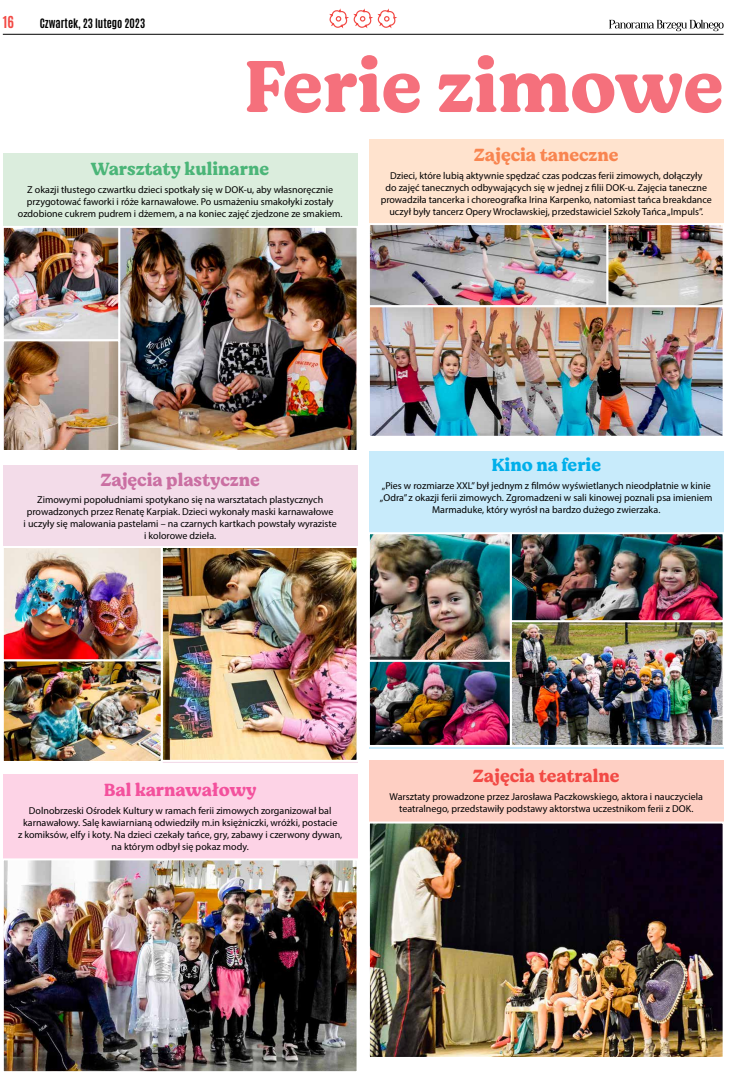
<style>
.page{position:relative;width:752px;height:1092px;background:#fff}
.page>*{position:absolute;margin:0;border:0;box-sizing:border-box;transform-origin:0 0}
.t1{font:700 75px "Moranga";color:#f5707c}
.t2{font:700 18px "Moranga";color:#4bb578}
.t3{font:700 18px "Moranga";color:#ca6fa2}
.t4{font:700 18px "Moranga";color:#f24a45}
.t5{font:700 18px "Moranga";color:#f88550}
.t6{font:700 18px "Moranga";letter-spacing:-.005em;color:#f3519d}
.t7{font:700 18px "Moranga";color:#00afea}
.t8{font:700 14px "Antonio";color:#f24a45}
.t9{font:700 11px "Antonio";color:#000}
.t10{font:10px/12px "Myriad Pro";color:#000;text-align:center}
</style>
<div class="page">
<svg style="left:609px;top:20px;width:114px;height:11px"></svg>
<hr style="left:3px;top:34px;width:720px;height:1px;background:#000">
<svg style="left:329px;top:8px;width:68px;height:21px"></svg>
<div style="left:3px;top:153px;width:354px;height:298px;background:#dbeddd"></div>
<div style="left:369px;top:139px;width:354px;height:298px;background:#ffe3ce"></div>
<div style="left:369px;top:451px;width:354px;height:297px;background:#c8ebfb"></div>
<div style="left:369px;top:760px;width:354px;height:297px;background:#fecfc3"></div>
<div style="left:3px;top:465px;width:354px;height:298px;background:#f3dce9"></div>
<div style="left:3px;top:774px;width:354px;height:297px;background:#fdd3e6"></div>
<img style="left:5px;top:229px;width:350px;height:220px">
<div style="left:118px;top:226px;width:240px;height:226px;border:2px solid #fff"></div>
<img style="left:164px;top:549px;width:191px;height:209px">
<div style="left:161px;top:546px;width:197px;height:215px;border:2px solid #fff"></div>
<div style="left:2px;top:226px;width:118px;height:115px;border:2px solid #fff"></div>
<img style="left:5px;top:549px;width:155px;height:211px">
<div style="left:2px;top:546px;width:161px;height:115px;border:2px solid #fff"></div>
<div style="left:2px;top:339px;width:118px;height:113px;border:2px solid #fff"></div>
<div style="left:2px;top:659px;width:161px;height:104px;border:2px solid #fff"></div>
<img style="left:371px;top:226px;width:350px;height:209px">
<div style="left:606px;top:223px;width:118px;height:84px;border:2px solid #fff"></div>
<div style="left:368px;top:223px;width:240px;height:84px;border:2px solid #fff"></div>
<div style="left:368px;top:305px;width:356px;height:133px;border:2px solid #fff"></div>
<img style="left:371px;top:535px;width:350px;height:209px">
<div style="left:509px;top:620px;width:215px;height:127px;border:2px solid #fff"></div>
<div style="left:509px;top:532px;width:215px;height:90px;border:2px solid #fff"></div>
<div style="left:368px;top:532px;width:143px;height:129px;border:2px solid #fff"></div>
<div style="left:368px;top:659px;width:143px;height:88px;border:2px solid #fff"></div>
<img style="left:5px;top:861px;width:350px;height:208px">
<div style="left:2px;top:858px;width:356px;height:214px;border:2px solid #fff"></div>
<img style="left:371px;top:824px;width:350px;height:231px">
<div style="left:368px;top:821px;width:356px;height:237px;border:2px solid #fff"></div>
<h3 class="t8" style="left:3px;top:12px;width:13px">16</h3>
<p class="t9" style="left:40px;top:16px;width:107px">Czwartek, 23 lutego 2023</p>
<h1 class="t1" style="left:243px;top:34px;width:481px">Ferie zimowe</h1>
<h2 class="t2" style="left:91px;top:156px;width:179px">Warsztaty kulinarne</h2>
<p class="t10" style="left:18px;top:183px;width:326px">Z okazji tłustego czwartku dzieci spotkały się w DOK-u, aby własnoręcznie przygotować faworki i róże karnawałowe. Po usmażeniu smakołyki zostały ozdobione cukrem pudrem i dżemem, a na koniec zajęć zjedzone ze smakiem.</p>
<h2 class="t5" style="left:473px;top:142px;width:146px">Zajęcia taneczne</h2>
<p class="t10" style="left:380px;top:169px;width:332px">Dzieci, które lubią aktywnie spędzać czas podczas ferii zimowych, dołączyły<br>do zajęć tanecznych odbywających się w jednej z filii DOK-u. Zajęcia taneczne prowadziła tancerka i choreografka Irina Karpenko, natomiast tańca breakdance uczył były tancerz Opery Wrocławskiej, przedstawiciel Szkoły Tańca „Impuls”.</p>
<h2 class="t3" style="left:100px;top:467px;width:161px">Zajęcia plastyczne</h2>
<p class="t10" style="left:24px;top:494px;width:314px">Zimowymi popołudniami spotykano się na warsztatach plastycznych prowadzonych przez Renatę Karpiak. Dzieci wykonały maski karnawałowe<br>i uczyły się malowania pastelami – na czarnych kartkach powstały wyraziste i kolorowe dzieła.</p>
<h2 class="t7" style="left:491px;top:453px;width:111px">Kino na ferie</h2>
<p class="t10" style="left:380px;top:479px;width:334px">„Pies w rozmiarze XXL” był jednym z filmów wyświetlanych nieodpłatnie w kinie „Odra” z okazji ferii zimowych. Zgromadzeni w sali kinowej poznali psa imieniem<br>Marmaduke, który wyrósł na bardzo dużego zwierzaka.</p>
<h2 class="t6" style="left:104px;top:777px;width:154px">Bal karnawałowy</h2>
<p class="t10" style="left:18px;top:804px;width:326px">Dolnobrzeski Ośrodek Kultury w ramach ferii zimowych zorganizował bal karnawałowy. Salę kawiarnianą odwiedziły m.in księżniczki, wróżki, postacie<br>z komiksów, elfy i koty. Na dzieci czekały tańce, gry, zabawy i czerwony dywan, na którym odbył się pokaz mody.</p>
<h2 class="t4" style="left:472px;top:763px;width:148px">Zajęcia teatralne</h2>
<p class="t10" style="left:389px;top:790px;width:315px">Warsztaty prowadzone przez Jarosława Paczkowskiego, aktora i nauczyciela teatralnego, przedstawiły podstawy aktorstwa uczestnikom ferii z DOK.</p>
</div>
